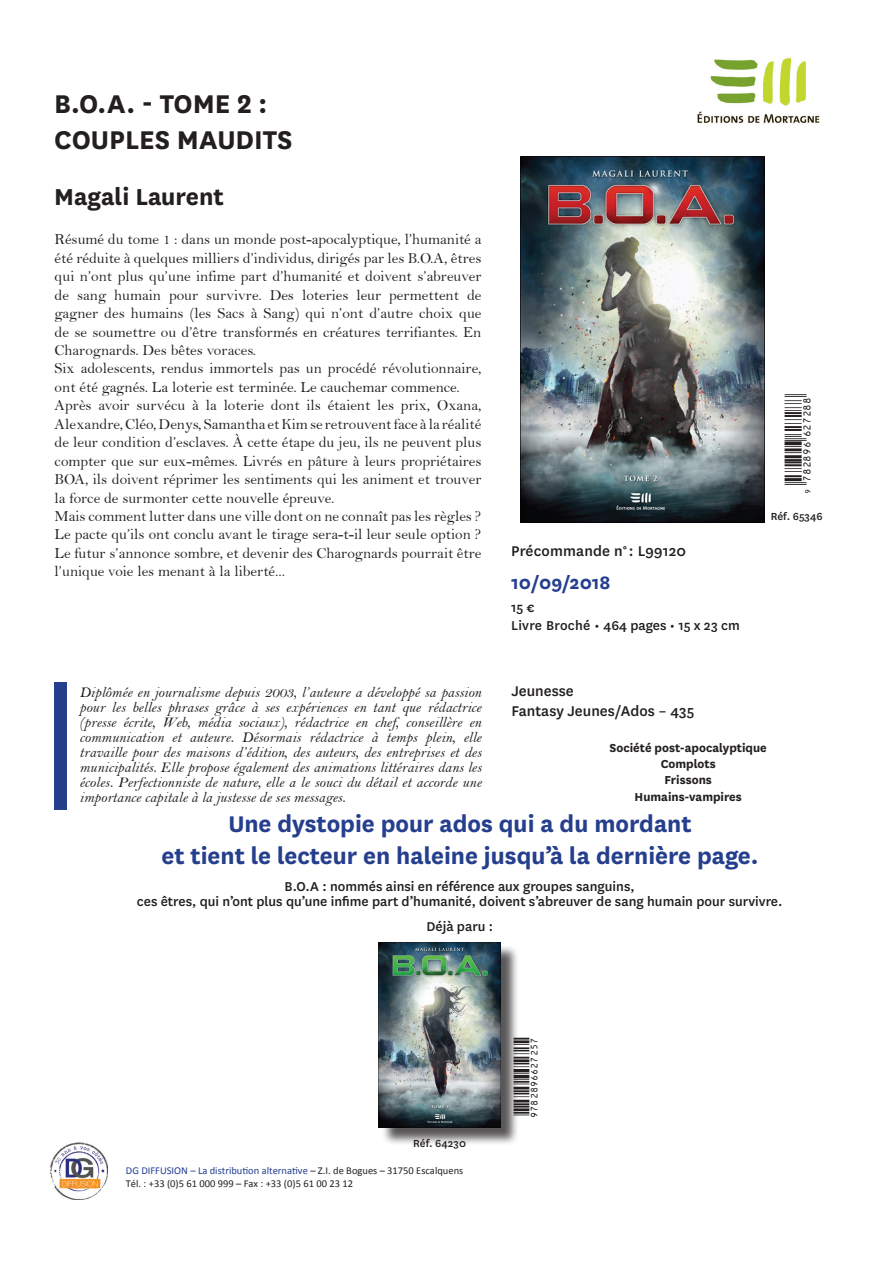
<style>
.page{position:relative;width:893px;height:1263px;background:#fff}
.page>*{position:absolute;margin:0;border:0;box-sizing:border-box;transform-origin:0 0}
.t1{font:700 30px "National";color:#231f20}
.t2{font:700 27px "National";color:#231f20}
.Accroche{font:700 26.55px "National";color:#253f8e}
.t3{font:700 21px "National";color:#253f8e}
.t4{font:19.5px "ID Automation UPCEANXS";color:#231f20}
.t5{font:18px "ID Automation UPCEANXS";color:#231f20}
.Titre_collection{font:500 16.5px "National";color:#231f20}
.t6{font:15.3px/18.5px "Bell";color:#231f20;text-align:justify}
.texte_BIO{font:15px/15px "Bell MT Italic";color:#231f20;text-align:justify}
.Accroche_texte{font:500 15px "National";color:#231f20}
.t7{font:700 13.5px "National";color:#231f20}
.t8{font:500 12px "National";color:#231f20}
.t9{font:10.5px "Calibri";color:#233e92}
.t10{font:10.5px "Calibri";color:#231f20}
.s1{color:#231f20}
</style>
<div class="page">
<img style="left:51px;top:1142px;width:56px;height:57px">
<img style="left:697px;top:57px;width:123px;height:67px">
<img style="left:521px;top:156px;width:243px;height:367px">
<div style="left:381px;top:945px;width:138px;height:200px;background:#231f20;opacity:.75"></div>
<img style="left:378px;top:942px;width:123px;height:185px">
<div style="left:54px;top:682px;width:13px;height:127px;background:#253f8e"></div>
<p class="t1" style="left:54px;top:82px;width:215px">B.O.A. - TOME 2 :</p>
<p class="t1" style="left:54px;top:118px;width:240px">COUPLES MAUDITS</p>
<p class="t2" style="left:54px;top:178px;width:171px">Magali Laurent</p>
<p class="t6" style="left:55px;top:230px;width:428px">Résumé du tome 1 : dans un monde post-apocalyptique, l’humanité a été réduite à quelques milliers d’individus, dirigés par les B.O.A, êtres qui n’ont plus qu’une infime part d’humanité et doivent s’abreuver de sang humain pour survivre. Des loteries leur permettent de gagner des humains (les Sacs à Sang) qui n’ont d’autre choix que de se soumettre ou d’être transformés en créatures terrifiantes. En Charognards. Des bêtes voraces.</p>
<p class="t6" style="left:55px;top:359px;width:428px">Six adolescents, rendus immortels pas un procédé révolutionnaire, ont été gagnés. La loterie est terminée. Le cauchemar commence.</p>
<p class="t6" style="left:55px;top:396px;width:428px">Après avoir survécu à la loterie dont ils étaient les prix, Oxana, Alexandre, Cléo, Denys, Samantha et Kim se retrouvent face à la réalité de leur condition d’esclaves. À cette étape du jeu, ils ne peuvent plus compter que sur eux-mêmes. Livrés en pâture à leurs propriétaires BOA, ils doivent réprimer les sentiments qui les animent et trouver la force de surmonter cette nouvelle épreuve.</p>
<p class="t6" style="left:55px;top:507px;width:428px">Mais comment lutter dans une ville dont on ne connaît pas les règles ?<br>Le pacte qu’ils ont conclu avant le tirage sera-t-il leur seule option ?<br>Le futur s’annonce sombre, et devenir des Charognards pourrait être l’unique voie les menant à la liberté...</p>
<p class="texte_BIO" style="left:79px;top:685px;width:403px">Diplômée en journalisme depuis 2003, l’auteure a développé sa passion pour les belles phrases grâce à ses expériences en tant que rédactrice (presse écrite, Web, média sociaux), rédactrice en chef, conseillère en communication et auteure. Désormais rédactrice à temps plein, elle travaille pour des maisons d’édition, des auteurs, des entreprises et des municipalités. Elle propose également des animations littéraires dans les écoles. Perfectionniste de nature, elle a le souci du détail et accorde une importance capitale à la justesse de ses messages.</p>
<p class="Titre_collection" style="left:511px;top:540px;width:177px">Précommande n° : L99120</p>
<p class="t3" style="left:511px;top:568px;width:101px">10/09/2018</p>
<p class="Accroche_texte" style="left:511px;top:597px;width:25px">15 €</p>
<p class="Accroche_texte" style="left:511px;top:615px;width:230px">Livre Broché • 464 pages • 15 x 23 cm</p>
<p class="t4" style="left:780px;top:498px;width:105px;rotate:-90deg">y(7IC8J6*QMRMSS(</p>
<p class="t8" style="left:771px;top:509px;width:53px">Réf. 65346</p>
<p class="Titre_collection" style="left:511px;top:680px;width:64px">Jeunesse</p>
<p class="Titre_collection" style="left:511px;top:699px;width:184px">Fantasy Jeunes/Ados – 435</p>
<p class="t7" style="left:610px;top:738px;width:159px">Société post-apocalyptique</p>
<p class="t7" style="left:661px;top:754px;width:57px">Complots</p>
<p class="t7" style="left:664px;top:771px;width:49px">Frissons</p>
<p class="t7" style="left:635px;top:787px;width:109px">Humains-vampires</p>
<p class="Accroche" style="left:228px;top:805px;width:465px">Une dystopie pour ados qui a du mordant</p>
<p class="Accroche" style="left:161px;top:837px;width:599px">et tient le lecteur en haleine jusqu’à la dernière page.</p>
<p class="Accroche_texte" style="left:285px;top:876px;width:352px">B.O.A : nommés ainsi en référence aux groupes sanguins,</p>
<p class="Accroche_texte" style="left:137px;top:891px;width:647px">ces êtres, qui n’ont plus qu’une infime part d’humanité, doivent s’abreuver de sang humain pour survivre.</p>
<p class="Accroche_texte" style="left:426px;top:916px;width:68px">Déjà paru :</p>
<p class="t8" style="left:413px;top:1135px;width:54px">Réf. 64230</p>
<p class="t9" style="left:126px;top:1163px;width:339px">DG DIFFUSION – La distribution alternative <span class="s1">– Z.I. de Bogues – 31750 Escalquens</span></p>
<p class="t10" style="left:126px;top:1176px;width:229px">Tél. : +33 (0)5 61 000 999 – Fax : +33 (0)5 61 00 23 12</p>
<p class="t5" style="left:510px;top:1118px;width:81px;rotate:-90deg">9782896627257</p>
</div>
